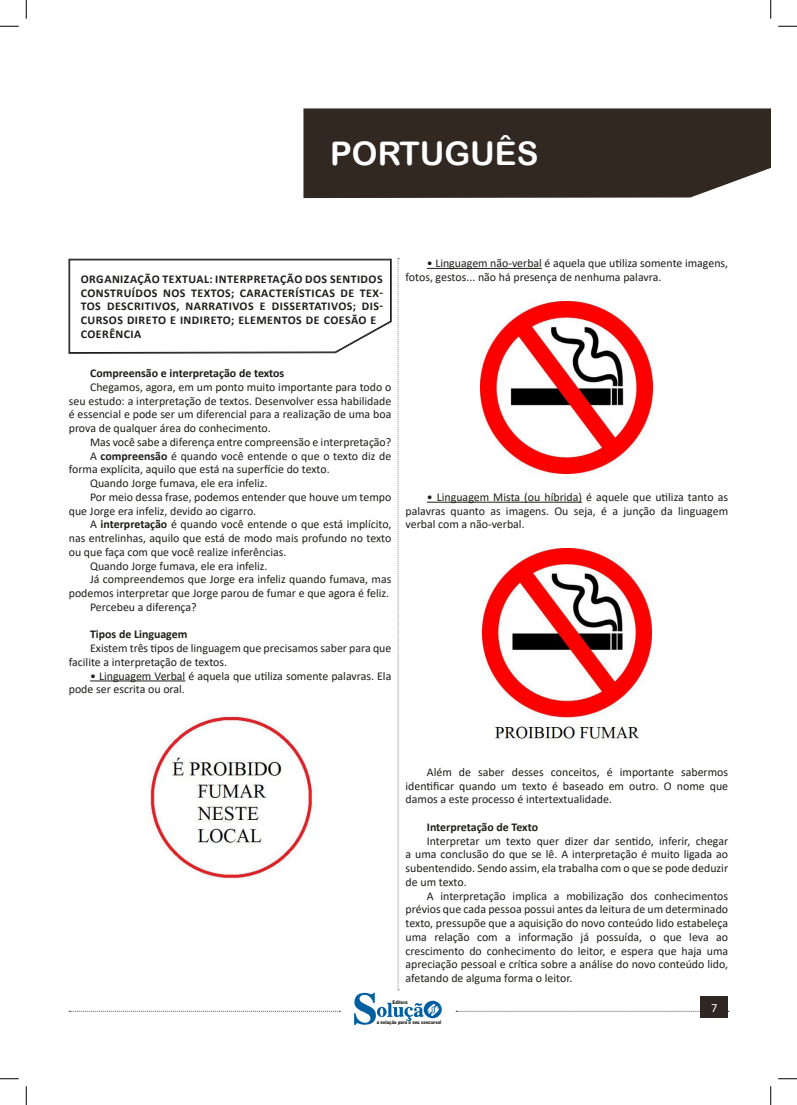
<style>
.page{position:relative;width:797px;height:1105px;background:#fff}
.page>*{position:absolute;margin:0;border:0;box-sizing:border-box;transform-origin:0 0}
.t1{font:32.5px "Arial Rounded MT Bold";color:#fff}
.t2{font:12.5px "Calibri";color:#fff}
.TEXTO_BASE{font:11.88px/13.8px "Calibri";color:#1d1d1b;text-align:justify}
.CAIXINHAS{font:700 11.88px/13.8px "Calibri";letter-spacing:.04em;color:#1d1d1b}
.TITULO_DE_ASSUNTO__C{font:700 11.88px "Calibri";color:#1d1d1b}
.TEXTO_BASE-2{font:700 11.88px "Calibri";letter-spacing:-.005em;color:#1d1d1b}
.t3{font:900 5px "Arial";color:#1d1d1b;scale:.76 1}
.s1{font-weight:700}
</style>
<div class="page">
<svg style="left:456px;top:1011px;width:273px;height:1px"></svg>
<div style="left:700px;top:996px;width:28px;height:22px;background:#302722"></div>
<div style="left:303px;top:108px;width:467px;height:90px;background:#312822"></div>
<svg style="left:69px;top:258px;width:373px;height:768px"></svg>
<img style="left:142px;top:710px;width:176px;height:176px">
<hr style="left:427px;top:268px;width:115px;height:1px;background:#1d1d1b">
<hr style="left:427px;top:502px;width:155px;height:1px;background:#1d1d1b">
<img style="left:481px;top:301px;width:172px;height:172px">
<img style="left:482px;top:548px;width:169px;height:192px">
<svg style="left:0;top:25px;width:19px;height:2px"></svg>
<svg style="left:778px;top:25px;width:19px;height:2px"></svg>
<svg style="left:0;top:1078px;width:19px;height:1px"></svg>
<svg style="left:778px;top:1078px;width:19px;height:1px"></svg>
<svg style="left:25px;top:0;width:2px;height:19px"></svg>
<svg style="left:25px;top:1086px;width:2px;height:19px"></svg>
<svg style="left:770px;top:0;width:1px;height:19px"></svg>
<svg style="left:770px;top:1086px;width:1px;height:19px"></svg>
<h1 class="t1" style="left:330px;top:134px;width:209px">PORTUGUÊS</h1>
<p class="CAIXINHAS" style="left:81px;top:272px;width:304px">ORGANIZAÇÃO TEXTUAL: INTERPRETAÇÃO DOS SENTIDOS CONSTRUÍDOS NOS TEXTOS; CARACTERÍSTICAS DE TEX-TOS DESCRITIVOS, NARRATIVOS E DISSERTATIVOS; DIS-CURSOS DIRETO E INDIRETO; ELEMENTOS DE COESÃO E COERÊNCIA</p>
<p class="TITULO_DE_ASSUNTO__C" style="left:90px;top:365px;width:196px">Compreensão e interpretação de textos</p>
<p class="TEXTO_BASE" style="left:69px;top:380px;width:324px;text-indent:21px">Chegamos, agora, em um ponto muito importante para todo o seu estudo: a interpretação de textos. Desenvolver essa habilidade é essencial e pode ser um diferencial para a realização de uma boa prova de qualquer área do conhecimento.</p>
<p class="TEXTO_BASE" style="left:90px;top:435px;width:303px">Mas você sabe a diferença entre compreensão e interpretação?</p>
<p class="TEXTO_BASE" style="left:69px;top:448px;width:324px;text-indent:21px">A <span class="s1">compreensão</span> é quando você entende o que o texto diz de forma explícita, aquilo que está na superfície do texto.</p>
<p class="TEXTO_BASE" style="left:90px;top:476px;width:179px">Quando Jorge fumava, ele era infeliz.</p>
<p class="TEXTO_BASE" style="left:69px;top:490px;width:324px;text-indent:21px">Por meio dessa frase, podemos entender que houve um tempo que Jorge era infeliz, devido ao cigarro.</p>
<p class="TEXTO_BASE" style="left:69px;top:517px;width:324px;text-indent:21px">A <span class="s1">interpretação</span> é quando você entende o que está implícito, nas entrelinhas, aquilo que está de modo mais profundo no texto ou que faça com que você realize inferências.</p>
<p class="TEXTO_BASE" style="left:90px;top:558px;width:179px">Quando Jorge fumava, ele era infeliz.</p>
<p class="TEXTO_BASE" style="left:69px;top:572px;width:324px;text-align:right">Já compreendemos que Jorge era infeliz quando fumava, mas podemos interpretar que Jorge parou de fumar e que agora é feliz.</p>
<p class="TEXTO_BASE" style="left:90px;top:600px;width:108px">Percebeu a diferença?</p>
<p class="TITULO_DE_ASSUNTO__C" style="left:90px;top:626px;width:99px">Tipos de Linguagem</p>
<p class="TEXTO_BASE" style="left:69px;top:641px;width:324px;text-indent:21px">Existem três tipos de linguagem que precisamos saber para que facilite a interpretação de textos.</p>
<p class="TEXTO_BASE" style="left:69px;top:668px;width:324px;text-indent:21px">• Linguagem Verbal é aquela que utiliza somente palavras. Ela pode ser escrita ou oral.</p>
<p class="TEXTO_BASE" style="left:405px;top:256px;width:324px;text-indent:21px">• Linguagem não-verbal é aquela que utiliza somente imagens, fotos, gestos... não há presença de nenhuma palavra.</p>
<p class="TEXTO_BASE" style="left:405px;top:490px;width:324px;text-indent:21px">• Linguagem Mista (ou híbrida) é aquele que utiliza tanto as palavras quanto as imagens. Ou seja, é a junção da linguagem verbal com a não-verbal.</p>
<p class="TEXTO_BASE" style="left:405px;top:765px;width:324px;text-indent:21px">Além de saber desses conceitos, é importante sabermos identificar quando um texto é baseado em outro. O nome que damos a este processo é intertextualidade.</p>
<p class="TEXTO_BASE-2" style="left:427px;top:818px;width:113px">Interpretação de Texto</p>
<p class="TEXTO_BASE" style="left:405px;top:833px;width:324px;text-indent:21px">Interpretar um texto quer dizer dar sentido, inferir, chegar a uma conclusão do que se lê. A interpretação é muito ligada ao subentendido. Sendo assim, ela trabalha com o que se pode deduzir de um texto.</p>
<p class="TEXTO_BASE" style="left:405px;top:888px;width:324px;text-indent:21px">A interpretação implica a mobilização dos conhecimentos prévios que cada pessoa possui antes da leitura de um determinado texto, pressupõe que a aquisição do novo conteúdo lido estabeleça uma relação com a informação já possuída, o que leva ao crescimento do conhecimento do leitor, e espera que haja uma apreciação pessoal e crítica sobre a análise do novo conteúdo lido, afetando de alguma forma o leitor.</p>
<p class="t3" style="left:392px;top:999px;width:21px">Editora</p>
<p class="t3" style="left:377px;top:1019px;width:86px">a solução para o seu concurso!</p>
<p class="t2" style="left:711px;top:999px;width:8px">7</p>
</div>
